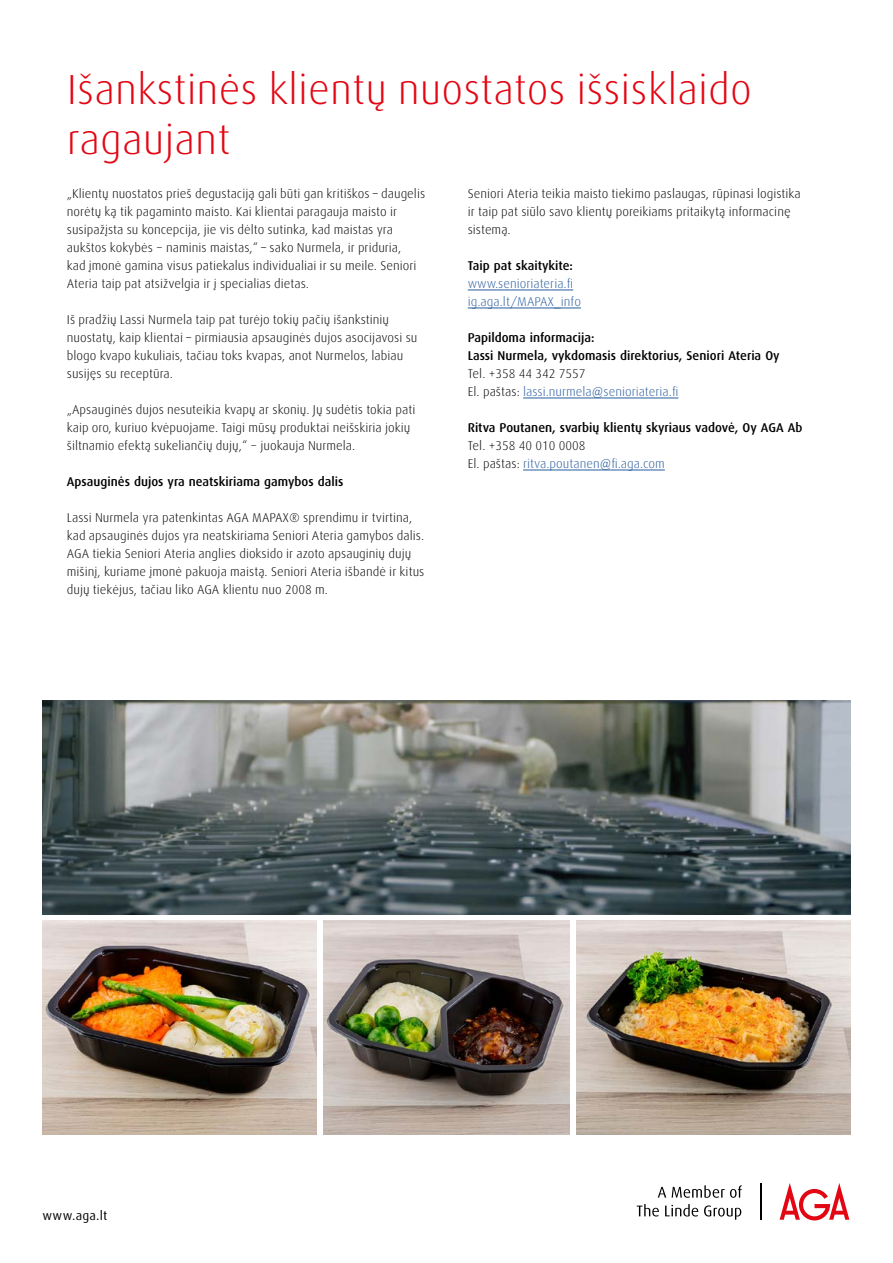
<style>
.page{position:relative;width:893px;height:1263px;background:#fff}
.page>*{position:absolute;margin:0;border:0;box-sizing:border-box;transform-origin:0 0}
.t1{font:300 42px/50.4px "Linde Dax Global";color:#e30613}
.t2{font:300 12.75px/18px "Linde Dax Global";color:#000}
.t3{font:500 12.75px/18px "Linde Dax Global";color:#000}
.t4{font:300 12.75px/18px "Linde Dax Global";color:#275b9b}
.t5{font:12.75px "Linde Dax Global";letter-spacing:.015em;color:#000}
.s1{color:#000}
.s2{color:#275b9b}
</style>
<div class="page">
<img style="left:43px;top:700px;width:807px;height:214px">
<hr style="left:760px;top:1183px;width:1px;height:37px;background:#000">
<svg style="left:780px;top:1183px;width:69px;height:37px"></svg>
<svg style="left:658px;top:1187px;width:8px;height:10px"></svg>
<svg style="left:672px;top:1185px;width:70px;height:13px"></svg>
<svg style="left:637px;top:1204px;width:22px;height:12px"></svg>
<svg style="left:665px;top:1204px;width:33px;height:12px"></svg>
<svg style="left:704px;top:1205px;width:37px;height:15px"></svg>
<hr style="left:468px;top:290px;width:105px;height:1px;background:#275b9b">
<hr style="left:468px;top:308px;width:113px;height:1px;background:#275b9b">
<hr style="left:523px;top:398px;width:155px;height:1px;background:#275b9b">
<hr style="left:523px;top:470px;width:142px;height:1px;background:#275b9b">
<img style="left:323px;top:920px;width:247px;height:214px">
<img style="left:576px;top:920px;width:274px;height:214px">
<img style="left:43px;top:920px;width:274px;height:214px">
<h1 class="t1" style="left:67px;top:64px;width:686px">Išankstinės klientų nuostatos išsisklaido ragaujant</h1>
<p class="t2" style="left:67px;top:185px;width:360px">„Klientų nuostatos prieš degustaciją gali būti gan kritiškos – daugelis norėtų ką tik pagaminto maisto. Kai klientai paragauja maisto ir susipažįsta su koncepcija, jie vis dėlto sutinka, kad maistas yra aukštos kokybės − naminis maistas,“ – sako Nurmela, ir priduria,<br>kad įmonė gamina visus patiekalus individualiai ir su meile. Seniori Ateria taip pat atsižvelgia ir į specialias dietas.</p>
<p class="t2" style="left:67px;top:311px;width:352px">Iš pradžių Lassi Nurmela taip pat turėjo tokių pačių išankstinių nuostatų, kaip klientai – pirmiausia apsauginės dujos asocijavosi su blogo kvapo kukuliais, tačiau toks kvapas, anot Nurmelos, labiau susijęs su receptūra.</p>
<p class="t2" style="left:67px;top:401px;width:350px">„Apsauginės dujos nesuteikia kvapų ar skonių. Jų sudėtis tokia pati kaip oro, kuriuo kvėpuojame. Taigi mūsų produktai neišskiria jokių šiltnamio efektą sukeliančių dujų,“ − juokauja Nurmela.</p>
<p class="t3" style="left:67px;top:473px;width:278px">Apsauginės dujos yra neatskiriama gamybos dalis</p>
<p class="t2" style="left:67px;top:509px;width:359px">Lassi Nurmela yra patenkintas AGA MAPAX® sprendimu ir tvirtina, kad apsauginės dujos yra neatskiriama Seniori Ateria gamybos dalis.<br>AGA tiekia Seniori Ateria anglies dioksido ir azoto apsauginių dujų mišinį, kuriame įmonė pakuoja maistą. Seniori Ateria išbandė ir kitus dujų tiekėjus, tačiau liko AGA klientu nuo 2008 m.</p>
<p class="t2" style="left:468px;top:185px;width:335px">Seniori Ateria teikia maisto tiekimo paslaugas, rūpinasi logistika ir taip pat siūlo savo klientų poreikiams pritaikytą informacinę sistemą.</p>
<p class="t3" style="left:468px;top:257px;width:107px">Taip pat skaitykite:</p>
<p class="t4" style="left:468px;top:275px;width:115px">www.senioriateria.fi ig.aga.lt/MAPAX_info</p>
<p class="t3" style="left:468px;top:329px;width:313px">Papildoma informacija:<br>Lassi Nurmela, vykdomasis direktorius, Seniori Ateria Oy</p>
<p class="t4" style="left:468px;top:365px;width:212px"><span class="s1">Tel. +358 44 342 7557<br>El. paštas:</span> lassi.nurmela@senioriateria.fi</p>
<p class="t3" style="left:468px;top:419px;width:336px">Ritva Poutanen, svarbių klientų skyriaus vadovė, Oy AGA Ab</p>
<p class="t2" style="left:468px;top:437px;width:199px">Tel. +358 40 010 0008<br>El. paštas: <span class="s2">ritva.poutanen@fi.aga.com</span></p>
<p class="t5" style="left:43px;top:1208px;width:66px">www.aga.lt</p>
</div>
